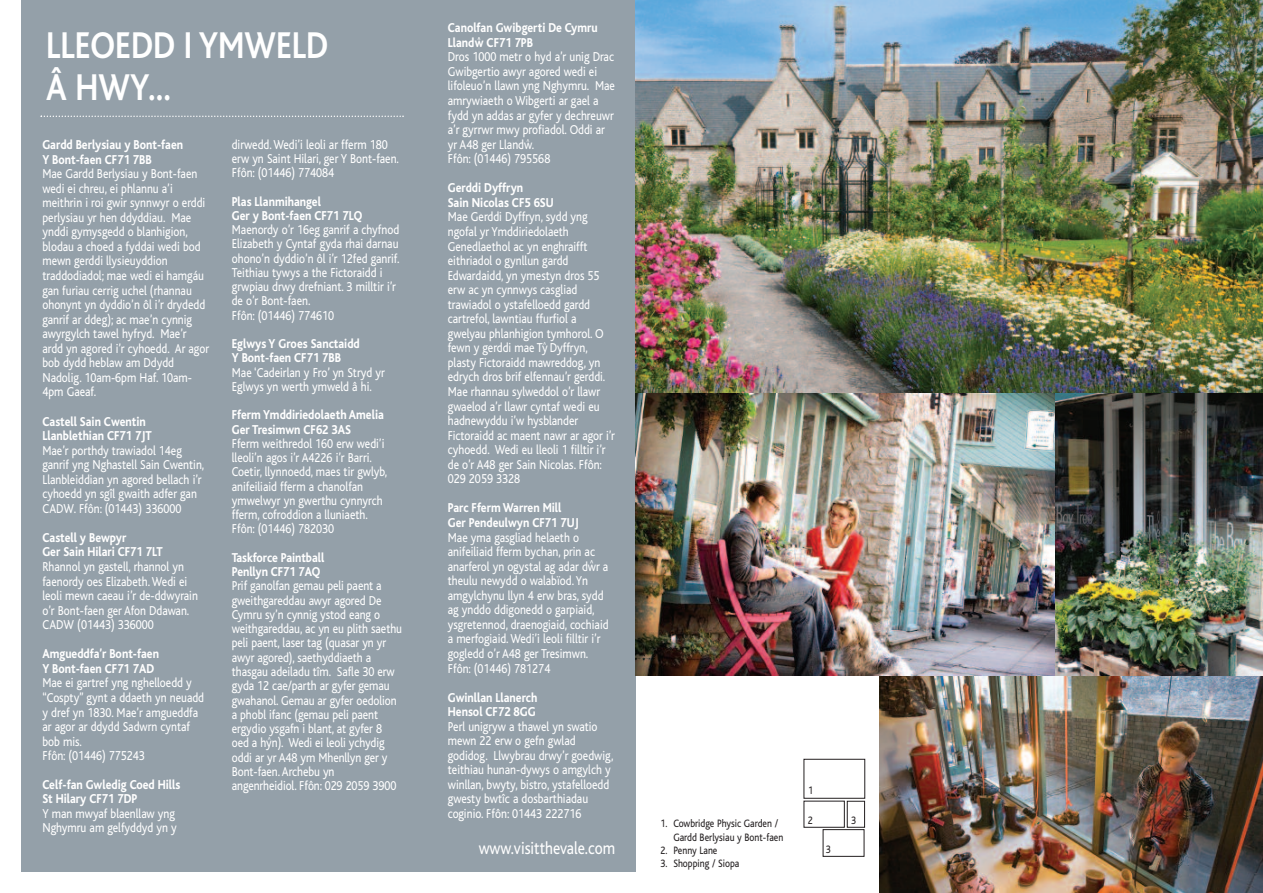
<style>
.page{position:relative;width:1263px;height:893px;background:#fff}
.page>*{position:absolute;margin:0;border:0;box-sizing:border-box;transform-origin:0 0}
.t1{font:700 39px/42px "Bliss";color:#fff;scale:.85 1}
.t2{font:18px "Bliss";color:#fff;scale:.85 1}
.t3{font:13.5px/14.5px "Bliss";color:#fff;scale:.85 1}
.t4{font:800 13.5px/14.5px "Bliss";color:#fff;scale:.85 1}
.t5{font:11.25px/13.5px "Bliss";color:#231f20;scale:.85 1}
.s1{font-weight:800}
</style>
<div class="page">
<div style="left:21px;top:0;width:615px;height:872px;background:#94a0a9"></div>
<svg style="left:41px;top:116px;width:363px;height:1px"></svg>
<img style="left:879px;top:675px;width:384px;height:218px">
<div style="left:847px;top:801px;width:18px;height:27px;border:1px solid #231f20"></div>
<div style="left:803px;top:801px;width:42px;height:27px;border:1px solid #231f20"></div>
<div style="left:823px;top:829px;width:41px;height:28px;border:1px solid #231f20"></div>
<div style="left:803px;top:759px;width:62px;height:40px;border:1px solid #231f20"></div>
<img style="left:636px;top:0;width:627px;height:393px">
<img style="left:1054px;top:393px;width:209px;height:282px">
<img style="left:636px;top:393px;width:418px;height:282px">
<h1 class="t1" style="left:46px;top:29px;width:333px">LLEOEDD I YMWELD<br>Â HWY...</h1>
<p class="t4" style="left:42px;top:139px;width:167px">Gardd Berlysiau y Bont-faen<br>Y Bont-faen CF71 7BB</p>
<p class="t3" style="left:42px;top:168px;width:198px">Mae Gardd Berlysiau y Bont-faen wedi ei chreu, ei phlannu a’i meithrin i roi gwir synnwyr o erddi perlysiau yr hen ddyddiau. Mae ynddi gymysgedd o blanhigion, blodau a choed a fyddai wedi bod mewn gerddi llysieuyddion traddodiadol; mae wedi ei hamgáu gan furiau cerrig uchel (rhannau ohonynt yn dyddio’n ôl i’r drydedd ganrif ar ddeg); ac mae’n cynnig awyrgylch tawel hyfryd. Mae’r ardd yn agored i’r cyhoedd. Ar agor bob dydd heblaw am Ddydd<br>Nadolig. 10am-6pm Haf. 10am-<br>4pm Gaeaf.</p>
<p class="t4" style="left:42px;top:415px;width:130px">Castell Sain Cwentin<br>Llanblethian CF71 7JT</p>
<p class="t3" style="left:42px;top:444px;width:192px">Mae’r porthdy trawiadol 14eg ganrif yng Nghastell Sain Cwentin,<br>Llanbleiddian yn agored bellach i’r cyhoedd yn sgîl gwaith adfer gan<br>CADW. Ffôn: (01443) 336000</p>
<p class="t4" style="left:42px;top:532px;width:143px">Castell y Bewpyr<br>Ger Sain Hilari CF71 7LT</p>
<p class="t3" style="left:42px;top:561px;width:184px">Rhannol yn gastell, rhannol yn faenordy oes Elizabeth. Wedi ei leoli mewn caeau i’r de-ddwyrain o’r Bont-faen ger Afon Ddawan.<br>CADW (01443) 336000</p>
<p class="t4" style="left:42px;top:648px;width:139px">Amgueddfa’r Bont-faen<br>Y Bont-faen CF71 7AD</p>
<p class="t3" style="left:42px;top:677px;width:192px">Mae ei gartref yng nghelloedd y “Cospty” gynt a ddaeth yn neuadd y dref yn 1830. Mae’r amgueddfa ar agor ar ddydd Sadwrn cyntaf bob mis.<br>Ffôn: (01446) 775243</p>
<p class="t4" style="left:42px;top:779px;width:164px">Celf-fan Gwledig Coed Hills<br>St Hilary CF71 7DP</p>
<p class="t3" style="left:42px;top:807px;width:159px">Y man mwyaf blaenllaw yng<br>Nghymru am gelfyddyd yn y</p>
<p class="t3" style="left:232px;top:139px;width:198px">dirwedd. Wedi’i leoli ar fferm 180 erw yn Saint Hilari, ger Y Bont-faen.<br>Ffôn: (01446) 774084</p>
<p class="t4" style="left:232px;top:196px;width:155px">Plas Llanmihangel<br>Ger y Bont-faen CF71 7LQ</p>
<p class="t3" style="left:232px;top:224px;width:199px">Maenordy o’r 16eg ganrif a chyfnod<br>Elizabeth y Cyntaf gyda rhai darnau ohono’n dyddio’n ôl i’r 12fed ganrif.<br>Teithiau tywys a the Fictoraidd i grwpiau drwy drefniant. 3 milltir i’r de o’r Bont-faen.<br>Ffôn: (01446) 774610</p>
<p class="t4" style="left:232px;top:338px;width:152px">Eglwys Y Groes Sanctaidd<br>Y Bont-faen CF71 7BB</p>
<p class="t3" style="left:232px;top:367px;width:181px">Mae ‘Cadeirlan y Fro’ yn Stryd yr<br>Eglwys yn werth ymweld â hi.</p>
<p class="t4" style="left:232px;top:409px;width:180px">Fferm Ymddiriedolaeth Amelia<br>Ger Tresimwn CF62 3AS</p>
<p class="t3" style="left:232px;top:438px;width:184px">Fferm weithredol 160 erw wedi’i lleoli’n agos i’r A4226 i’r Barri.<br>Coetir, llynnoedd, maes tir gwlyb, anifeiliaid fferm a chanolfan ymwelwyr yn gwerthu cynnyrch fferm, cofroddion a lluniaeth.<br>Ffôn: (01446) 782030</p>
<p class="t4" style="left:232px;top:552px;width:110px">Taskforce Paintball<br>Penllyn CF71 7AQ</p>
<p class="t3" style="left:232px;top:580px;width:202px">Prif ganolfan gemau peli paent a gweithgareddau awyr agored De<br>Cymru sy’n cynnig ystod eang o weithgareddau, ac yn eu plith saethu peli paent, laser tag (quasar yn yr awyr agored), saethyddiaeth a thasgau adeiladu tîm. Safle 30 erw gyda 12 cae/parth ar gyfer gemau gwahanol. Gemau ar gyfer oedolion a phobl ifanc (gemau peli paent ergydio ysgafn i blant, at gyfer 8 oed a hy<sup>^</sup>n). Wedi ei leoli ychydig oddi ar yr A48 ym Mhenllyn ger y<br>Bont-faen. Archebu yn angenrheidiol. Ffôn: 029 2059 3900</p>
<p class="t3" style="left:448px;top:22px;width:198px"><span class="s1">Canolfan Gwibgerti De Cymru<br>Lland</span> <sup>^</sup><span class="s1">w CF71 7PB<br></span>Dros 1000 metr o hyd a’r unig Drac<br>Gwibgertio awyr agored wedi ei lifoleuo’n llawn yng Nghymru. Mae amrywiaeth o Wibgerti ar gael a fydd yn addas ar gyfer y dechreuwr a’r gyrrwr mwy profiadol. Oddi ar yr A48 ger Llandw<sup>^</sup> .<br>Ffôn: (01446) 795568</p>
<p class="t4" style="left:448px;top:182px;width:126px">Gerddi Dyffryn<br>Sain Nicolas CF5 6SU</p>
<p class="t3" style="left:448px;top:211px;width:198px">Mae Gerddi Dyffryn, sydd yng ngofal yr Ymddiriedolaeth<br>Genedlaethol ac yn enghraifft eithriadol o gynllun gardd<br>Edwardaidd, yn ymestyn dros 55 erw ac yn cynnwys casgliad trawiadol o ystafelloedd gardd cartrefol, lawntiau ffurfiol a gwelyau phlanhigion tymhorol. O fewn y gerddi mae Ty<sup>^</sup> Dyffryn, plasty Fictoraidd mawreddog, yn edrych dros brif elfennau’r gerddi.<br>Mae rhannau sylweddol o’r llawr gwaelod a’r llawr cyntaf wedi eu hadnewyddu i’w hysblander<br>Fictoraidd ac maent nawr ar agor i’r cyhoedd. Wedi eu lleoli 1 filltir i’r de o’r A48 ger Sain Nicolas. Ffôn:<br>029 2059 3328</p>
<p class="t4" style="left:448px;top:502px;width:155px">Parc Fferm Warren Mill<br>Ger Pendeulwyn CF71 7UJ</p>
<p class="t3" style="left:448px;top:531px;width:191px">Mae yma gasgliad helaeth o anifeiliaid fferm bychan, prin ac anarferol yn ogystal ag adar dw<sup>^</sup> r a theulu newydd o walabïod. Yn amgylchynu llyn 4 erw bras, sydd ag ynddo ddigonedd o garpiaid, ysgretennod, draenogiaid, cochiaid a merfogiaid.Wedi’i leoli filltir i’r gogledd o’r A48 ger Tresimwn.<br>Ffôn: (01446) 781274</p>
<p class="t4" style="left:448px;top:691px;width:107px">Gwinllan Llanerch<br>Hensol CF72 8GG</p>
<p class="t3" style="left:448px;top:721px;width:196px">Perl unigryw a thawel yn swatio mewn 22 erw o gefn gwlad godidog. Llwybrau drwy’r goedwig, teithiau hunan-dywys o amgylch y winllan, bwyty, bistro, ystafelloedd gwesty bwtîc a dosbarthiadau coginio. Ffôn: 01443 222716</p>
<h2 class="t2" style="left:479px;top:842px;width:162px">www.visitthevale.com</h2>
<p class="t5" style="left:673px;top:818px;width:131px;text-indent:-13px">1. Cowbridge Physic Garden /<br>Gardd Berlysiau y Bont-faen</p>
<p class="t5" style="left:661px;top:845px;width:68px">2. Penny Lane</p>
<p class="t5" style="left:661px;top:858px;width:94px">3. Shopping / Siopa</p>
<p class="t5" style="left:808px;top:785px;width:7px">1</p>
<p class="t5" style="left:808px;top:815px;width:7px">2</p>
<p class="t5" style="left:851px;top:814px;width:7px">3</p>
<p class="t5" style="left:826px;top:843px;width:7px">3</p>
</div>
